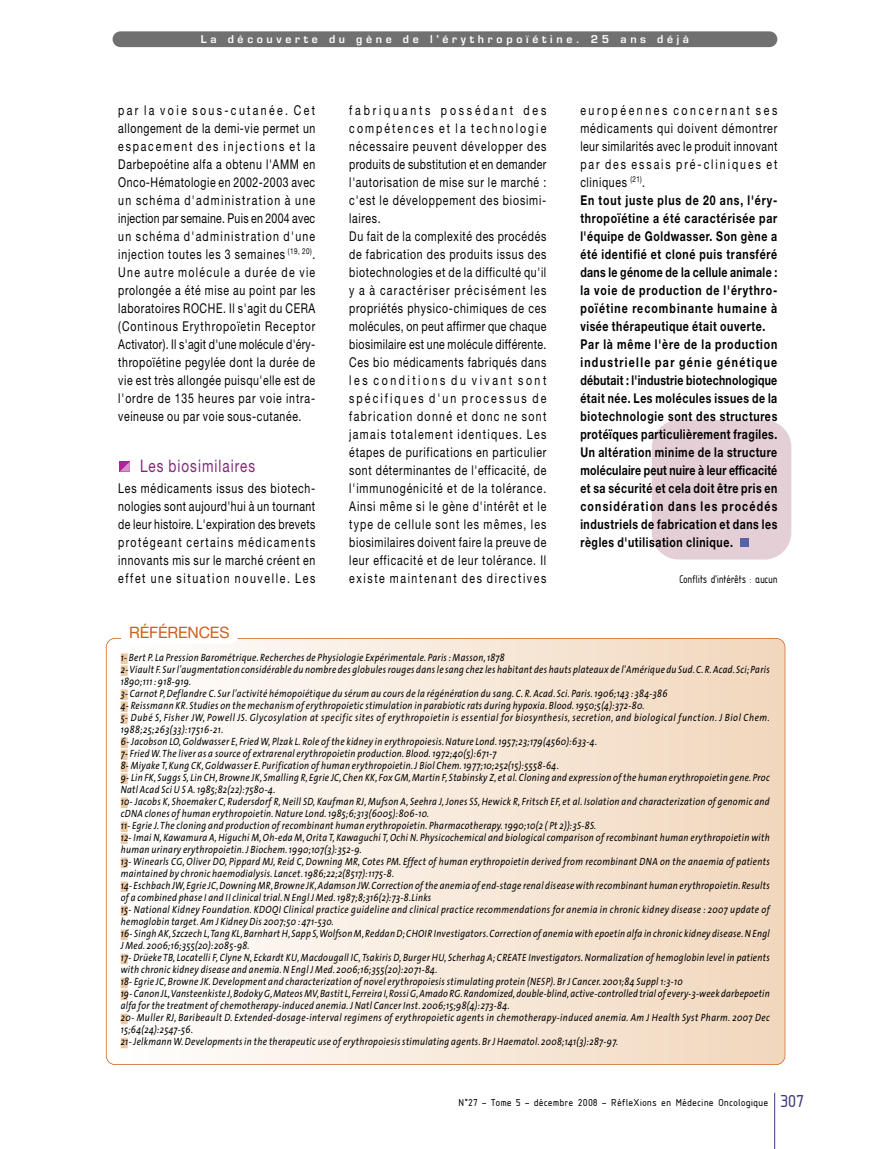
<style>
.page{position:relative;width:893px;height:1149px;background:#fff}
.page>*{position:absolute;margin:0;border:0;box-sizing:border-box;transform-origin:0 0}
.t1{font:17.25px "Helvetica Neue";letter-spacing:.08em;color:#812878;scale:.78 1}
.t2{font:15.75px "Helvetica Neue";letter-spacing:-.01em;color:#ce5e19}
.t3{font:13.5px/18px "Helvetica Neue";letter-spacing:.07em;color:#000;text-align:justify;scale:.78 1}
.t4{font:700 13.5px/18px "Helvetica Neue";letter-spacing:.055em;color:#000;scale:.78 1}
.t5{font:11.7px "Isonorm MN";letter-spacing:.03em;color:#000;scale:.85 1}
.t6{font:italic 10.5px/12px "The Sans";letter-spacing:.035em;color:#000;scale:.85 1}
.t7{font:10.5px "Isonorm MN";letter-spacing:.06em;color:#000}
.t8{font:600 10.5px "Eurostile";letter-spacing:.35em;color:#fff}
.s1{font-weight:400}
.s2{font-size:18px;color:#3e3a7c}
</style>
<div class="page">
<hr style="left:774px;top:1092px;width:1px;height:56px;background:#3e3a7c">
<div style="left:652px;top:420px;width:139px;height:139px;background:#e5cfd6;border-radius:27px"></div>
<div style="left:741px;top:538px;width:8px;height:9px;background:#5860a7"></div>
<svg style="left:120px;top:461px;width:10px;height:10px"></svg>
<div style="left:113px;top:31px;width:664px;height:16px;background:#707070;border-radius:8px"></div>
<div style="left:107px;top:638px;width:678px;height:425px;background:linear-gradient(to right,#fff,#f1d7bc);border-radius:9px"></div>
<div style="left:106px;top:637px;width:679px;height:427px;border:2px solid #ce5e19;border-radius:9px"></div>
<div style="left:120px;top:625px;width:119px;height:18px;background:#fff;border-radius:9px"></div>
<div style="left:121px;top:653px;width:7px;height:10px;background:#ecc8a4"></div>
<div style="left:121px;top:665px;width:7px;height:10px;background:#ecc8a4"></div>
<div style="left:121px;top:689px;width:7px;height:10px;background:#ecc8a4"></div>
<div style="left:121px;top:701px;width:7px;height:10px;background:#ecc8a4"></div>
<div style="left:121px;top:713px;width:7px;height:10px;background:#ecc8a4"></div>
<div style="left:121px;top:737px;width:7px;height:10px;background:#ecc8a4"></div>
<div style="left:121px;top:749px;width:7px;height:10px;background:#ecc8a4"></div>
<div style="left:121px;top:761px;width:7px;height:10px;background:#ecc8a4"></div>
<div style="left:121px;top:773px;width:7px;height:10px;background:#ecc8a4"></div>
<div style="left:121px;top:797px;width:7px;height:10px;background:#ecc8a4"></div>
<div style="left:121px;top:821px;width:7px;height:10px;background:#ecc8a4"></div>
<div style="left:121px;top:833px;width:7px;height:10px;background:#ecc8a4"></div>
<div style="left:121px;top:857px;width:7px;height:10px;background:#ecc8a4"></div>
<div style="left:121px;top:881px;width:7px;height:10px;background:#ecc8a4"></div>
<div style="left:121px;top:905px;width:7px;height:10px;background:#ecc8a4"></div>
<div style="left:121px;top:929px;width:7px;height:10px;background:#ecc8a4"></div>
<div style="left:121px;top:953px;width:7px;height:10px;background:#ecc8a4"></div>
<div style="left:121px;top:977px;width:7px;height:10px;background:#ecc8a4"></div>
<div style="left:121px;top:989px;width:7px;height:10px;background:#ecc8a4"></div>
<div style="left:121px;top:1013px;width:7px;height:10px;background:#ecc8a4"></div>
<div style="left:121px;top:1037px;width:7px;height:10px;background:#ecc8a4"></div>
<p class="t8" style="left:201px;top:35px;width:490px">La découverte du gène de l'érythropoïétine. 25 ans déjà</p>
<p class="t3" style="left:118px;top:102px;width:254px">par la voie sous-cutanée. Cet allongement de la demi-vie permet un espacement des injections et la Darbepoétine alfa a obtenu l'AMM en Onco-Hématologie en 2002-2003 avec un schéma d'administration à une injection par semaine. Puis en 2004 avec un schéma d'administration d'une injection toutes les 3 semaines <sup>(19,</sup> <sup>20)</sup>.<br>Une autre molécule a durée de vie prolongée a été mise au point par les laboratoires ROCHE. Il s'agit du CERA (Continous Erythropoïetin Receptor Activator). Il s'agit d'une molécule d'éry&shy;thropoïétine pegylée dont la durée de vie est très allongée puisqu'elle est de l'ordre de 135 heures par voie intra&shy;veineuse ou par voie sous-cutanée.</p>
<h1 class="t1" style="left:140px;top:459px;width:149px">Les biosimilaires</h1>
<p class="t3" style="left:118px;top:480px;width:254px">Les médicaments issus des biotech&shy;nologies sont aujourd'hui à un tournant de leur histoire. L'expiration des brevets protégeant certains médicaments innovants mis sur le marché créent en effet une situation nouvelle. Les</p>
<p class="t3" style="left:349px;top:102px;width:254px;text-align:left">fabriquants possédant des compétences et la technologie nécessaire peuvent développer des produits de substitution et en demander l'autorisation de mise sur le marché : c'est le développement des biosimi&shy;laires.<br>Du fait de la complexité des procédés de fabrication des produits issus des biotechnologies et de la difficulté qu'il y a à caractériser précisément les propriétés physico-chimiques de ces molécules, on peut affirmer que chaque biosimilaire est une molécule différente.<br>Ces bio médicaments fabriqués dans les conditions du vivant sont spécifiques d'un processus de fabrication donné et donc ne sont jamais totalement identiques. Les étapes de purifications en particulier sont déterminantes de l'efficacité, de l'immunogénicité et de la tolérance.<br>Ainsi même si le gène d'intérêt et le type de cellule sont les mêmes, les biosimilaires doivent faire la preuve de leur efficacité et de leur tolérance. Il existe maintenant des directives</p>
<p class="t4" style="left:580px;top:102px;width:254px"><span class="s1">européennes concernant ses médicaments qui doivent démontrer leur similarités avec le produit innovant par des essais pré-cliniques et cliniques</span> <sup>(21)</sup><span class="s1">.<br></span>En tout juste plus de 20 ans, l'éry&shy;thropoïétine a été caractérisée par l'équipe de Goldwasser. Son gène a été identifié et cloné puis transféré dans le génome de la cellule animale : la voie de production de l'érythro&shy;poïétine recombinante humaine à visée thérapeutique était ouverte.<br>Par là même l'ère de la production industrielle par génie génétique débutait : l'industrie biotechnologique était née. Les molécules issues de la biotechnologie sont des structures protéïques particulièrement fragiles.<br>Un altération minime de la structure moléculaire peut nuire à leur efficacité et sa sécurité et cela doit être pris en considération dans les procédés industriels de fabrication et dans les règles d'utilisation clinique.</p>
<p class="t5" style="left:679px;top:572px;width:117px">Conflits d’intérêts : aucun</p>
<h2 class="t2" style="left:129px;top:626px;width:102px">RÉFÉRENCES</h2>
<p class="t6" style="left:121px;top:652px;width:765px">1- Bert P. La Pression Barométrique. Recherches de Physiologie Expérimentale. Paris : Masson,1878<br>2-Viault F.Sur l'augmentation considérable du nombre des globulesrouges dansle sang chez les habitant des hauts plateaux de l'Amérique du Sud.C.R.Acad.Sci;Paris 1890;111 : 918-919.<br>3- Carnot P,Deflandre C. Sur l'activité hémopoiétique du sérum au cours de la régénération du sang. C. R. Acad. Sci. Paris. 1906;143 : 384-386<br>4- Reissmann KR. Studies on the mechanism of erythropoietic stimulation in parabiotic rats during hypoxia. Blood. 1950;5(4):372-80.<br>5- Dubé S, Fisher JW, Powell JS. Glycosylation at specific sites of erythropoietin is essential for biosynthesis, secretion, and biological function. J Biol Chem.<br>1988;25;263(33):17516-21.<br>6- Jacobson LO,Goldwasser E, Fried W, Plzak L. Role of the kidney in erythropoiesis.Nature Lond. 1957;23;179(4560):633-4.<br>7- Fried W.The liver as a source of extrarenal erythropoietin production. Blood. 1972;40(5):671-7<br>8- Miyake T, Kung CK,Goldwasser E. Purification of human erythropoietin. J Biol Chem. 1977;10;252(15):5558-64.<br>9- Lin FK, Suggs S, Lin CH, Browne JK, Smalling R, Egrie JC, Chen KK, Fox GM, Martin F, Stabinsky Z, et al. Cloning and expression of the human erythropoietin gene. Proc Natl Acad Sci U S A. 1985;82(22):7580-4.<br>10- Jacobs K, Shoemaker C, Rudersdorf R, Neill SD, Kaufman RJ, Mufson A, Seehra J, Jones SS, Hewick R, Fritsch EF, et al. Isolation and characterization of genomic and cDNA clones of human erythropoietin.Nature Lond. 1985;6;313(6005):806-10.<br>11- Egrie J.The cloning and production of recombinant human erythropoietin. Pharmacotherapy. 1990;10(2 ( Pt 2)):3S-8S.<br>12- Imai N, Kawamura A,Higuchi M,Oh-eda M,Orita T, Kawaguchi T,Ochi N. Physicochemical and biological comparison of recombinant human erythropoietin with human urinary erythropoietin. J Biochem. 1990;107(3):352-9.<br>13- Winearls CG, Oliver DO, Pippard MJ, Reid C, Downing MR, Cotes PM. Effect of human erythropoietin derived from recombinant DNA on the anaemia of patients maintained by chronic haemodialysis. Lancet. 1986;22;2(8517):1175-8.<br>14- Eschbach JW,Egrie JC,Downing MR,Browne JK,Adamson JW.Correction of the anemia of end-stage renal disease with recombinant human erythropoietin.Results of a combined phase I and II clinical trial.N Engl J Med. 1987;8;316(2):73-8.Links<br>15- National Kidney Foundation. KDOQI Clinical practice guideline and clinical practice recommendations for anemia in chronic kidney disease : 2007 update of hemoglobin target. Am J Kidney Dis 2007;50 : 471-530.<br>16- Singh AK,Szczech L,Tang KL,Barnhart H,Sapp S,Wolfson M,Reddan D;CHOIR Investigators.Correction of anemia with epoetin alfa in chronic kidney disease.N Engl J Med. 2006;16;355(20):2085-98.<br>17- Drüeke TB, Locatelli F, Clyne N, Eckardt KU, Macdougall IC,Tsakiris D, Burger HU, Scherhag A; CREATE Investigators. Normalization of hemoglobin level in patients with chronic kidney disease and anemia.N Engl J Med. 2006;16;355(20):2071-84.<br>18- Egrie JC, Browne JK. Development and characterization of novel erythropoiesis stimulating protein (NESP). Br J Cancer. 2001;84 Suppl 1:3-10<br>19- Canon JL,Vansteenkiste J,Bodoky G,Mateos MV,Bastit L,Ferreira I,Rossi G,Amado RG.Randomized,double-blind,active-controlled trial of every-3-week darbepoetin alfa for the treatment of chemotherapy-induced anemia. J Natl Cancer Inst. 2006;15;98(4):273-84.<br>20- Muller RJ, Baribeault D. Extended-dosage-interval regimens of erythropoietic agents in chemotherapy-induced anemia. Am J Health Syst Pharm. 2007 Dec 15;64(24):2547-56.<br>21- Jelkmann W. Developments in the therapeutic use of erythropoiesis stimulating agents. Br J Haematol. 2008;141(3):287-97.</p>
<p class="t7" style="left:458px;top:1096px;width:347px">N°27 - Tome 5 - décembre 2008 - RéfleXions en Médecine Oncologique <span class="s2">307</span></p>
</div>
